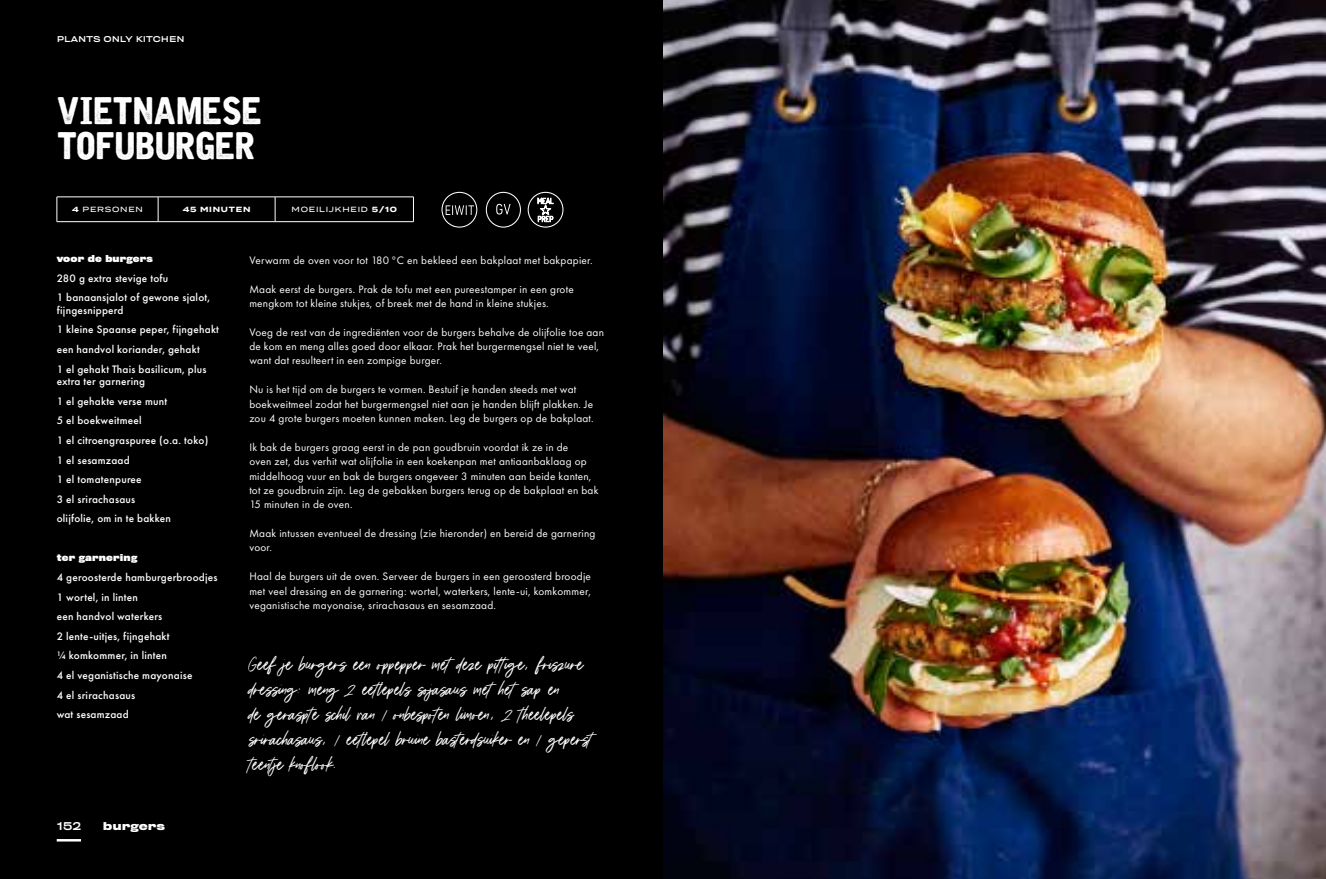
<style>
.page{position:relative;width:1326px;height:879px;background:#fff}
.page>*{position:absolute;margin:0;border:0;box-sizing:border-box;transform-origin:0 0}
.t1{font:37.5px/35px "Iron&Brine";color:#fff}
.t2{font:25px/25px "Triester Vector";color:#fff}
.t3{font:11.25px/14.4px "Futura PT";letter-spacing:.02em;color:#fff}
.t4{font:500 11.25px/19.6px "Futura PT";letter-spacing:.02em;color:#fff}
.t5{font:600 expanded 10px "Rhode";color:#fff}
.t6{font:500 expanded 10px "Rhode";color:#fff}
.t7{font:700 8.75px "Rhode";letter-spacing:.02em;color:#fff}
.t8{font:500 7.5px "Termina";letter-spacing:.1em;color:#fff}
.t9{font:500 expanded 7.5px "Rhode";color:#fff}
.t10{font:700 7.5px "Termina";letter-spacing:.1em;color:#fff}
.s1{font-weight:700}
</style>
<div class="page">
<img style="left:663px;top:0;width:662px;height:879px">
<div style="left:0;top:0;width:663px;height:879px;background:#000"></div>
<svg style="left:527px;top:192px;width:36px;height:36px"></svg>
<hr style="left:57px;top:839px;width:24px;height:2px;background:#fff">
<svg style="left:441px;top:192px;width:36px;height:36px"></svg>
<svg style="left:486px;top:192px;width:35px;height:36px"></svg>
<hr style="left:57px;top:197px;width:101px;height:1px;background:#fff">
<svg style="left:57px;top:197px;width:1px;height:24px"></svg>
<hr style="left:158px;top:197px;width:117px;height:1px;background:#fff">
<svg style="left:158px;top:197px;width:1px;height:24px"></svg>
<hr style="left:275px;top:197px;width:138px;height:1px;background:#fff">
<svg style="left:275px;top:197px;width:1px;height:24px"></svg>
<svg style="left:413px;top:197px;width:1px;height:24px"></svg>
<hr style="left:57px;top:221px;width:101px;height:1px;background:#fff">
<hr style="left:158px;top:221px;width:117px;height:1px;background:#fff">
<hr style="left:275px;top:221px;width:138px;height:1px;background:#fff">
<p class="t9" style="left:57px;top:35px;width:129px">PLANTS ONLY KITCHEN</p>
<h1 class="t1" style="left:57px;top:94px;width:206px">VIETNAMESE<br>TOFUBURGER</h1>
<p class="t8" style="left:72px;top:204px;width:72px"><span class="s1">4</span> PERSONEN</p>
<p class="t10" style="left:183px;top:204px;width:69px">45 MINUTEN</p>
<p class="t8" style="left:291px;top:204px;width:107px">MOEILIJKHEID <span class="s1">5/10</span></p>
<p class="t7" style="left:57px;top:254px;width:98px">voor de burgers</p>
<p class="t4" style="left:57px;top:268px;width:155px">280 g extra stevige tofu<br>1 banaansjalot of gewone sjalot,</p>
<p class="t4" style="left:57px;top:300px;width:164px">fijngesnipperd<br>1 kleine Spaanse peper, fijngehakt een handvol koriander, gehakt<br>1 el gehakt Thais basilicum, plus</p>
<p class="t4" style="left:57px;top:371px;width:153px">extra ter garnering<br>1 el gehakte verse munt<br>5 el boekweitmeel<br>1 el citroengraspuree (o.a. toko)<br>1 el sesamzaad<br>1 el tomatenpuree<br>3 el srirachasaus<br>olijfolie, om in te bakken</p>
<p class="t7" style="left:57px;top:553px;width:82px">ter garnering</p>
<p class="t4" style="left:57px;top:567px;width:162px">4 geroosterde hamburgerbroodjes<br>1 wortel, in linten<br>een handvol waterkers<br>2 lente-uitjes, fijngehakt<br>¼ komkommer, in linten<br>4 el veganistische mayonaise<br>4 el srirachasaus<br>wat sesamzaad</p>
<p class="t6" style="left:57px;top:820px;width:26px">152</p>
<p class="t5" style="left:103px;top:820px;width:64px">burgers</p>
<p class="t3" style="left:249px;top:253px;width:345px">Verwarm de oven voor tot 180 °C en bekleed een bakplaat met bakpapier.</p>
<p class="t3" style="left:249px;top:281px;width:326px">Maak eerst de burgers. Prak de tofu met een pureestamper in een grote mengkom tot kleine stukjes, of breek met de hand in kleine stukjes.</p>
<p class="t3" style="left:249px;top:325px;width:356px">Voeg de rest van de ingrediënten voor de burgers behalve de olijfolie toe aan de kom en meng alles goed door elkaar. Prak het burgermengsel niet te veel, want dat resulteert in een zompige burger.</p>
<p class="t3" style="left:249px;top:382px;width:346px">Nu is het tijd om de burgers te vormen. Bestuif je handen steeds met wat boekweitmeel zodat het burgermengsel niet aan je handen blijft plakken. Je zou 4 grote burgers moeten kunnen maken. Leg de burgers op de bakplaat.</p>
<p class="t3" style="left:249px;top:440px;width:350px">Ik bak de burgers graag eerst in de pan goudbruin voordat ik ze in de<br>oven zet, dus verhit wat olijfolie in een koekenpan met antiaanbaklaag op middelhoog vuur en bak de burgers ongeveer 3 minuten aan beide kanten, tot ze goudbruin zijn. Leg de gebakken burgers terug op de bakplaat en bak 15 minuten in de oven.</p>
<p class="t3" style="left:249px;top:526px;width:348px">Maak intussen eventueel de dressing (zie hieronder) en bereid de garnering voor.</p>
<p class="t3" style="left:249px;top:569px;width:343px;text-align:justify">Haal de burgers uit de oven. Serveer de burgers in een geroosterd broodje met veel dressing en de garnering: wortel, waterkers, lente-ui, komkommer, veganistische mayonaise, srirachasaus en sesamzaad.</p>
<p class="t2" style="left:249px;top:652px;width:345px">Geef je burgers een oppepper met deze pittige, friszure dressing: meng 2 eetlepels sojasaus met het sap en<br>de geraspte schil van 1 onbespoten limoen, 2 theelepels srirachasaus, 1 eetlepel bruine basterdsuiker en 1 geperst teentje knoflook.</p>
</div>
